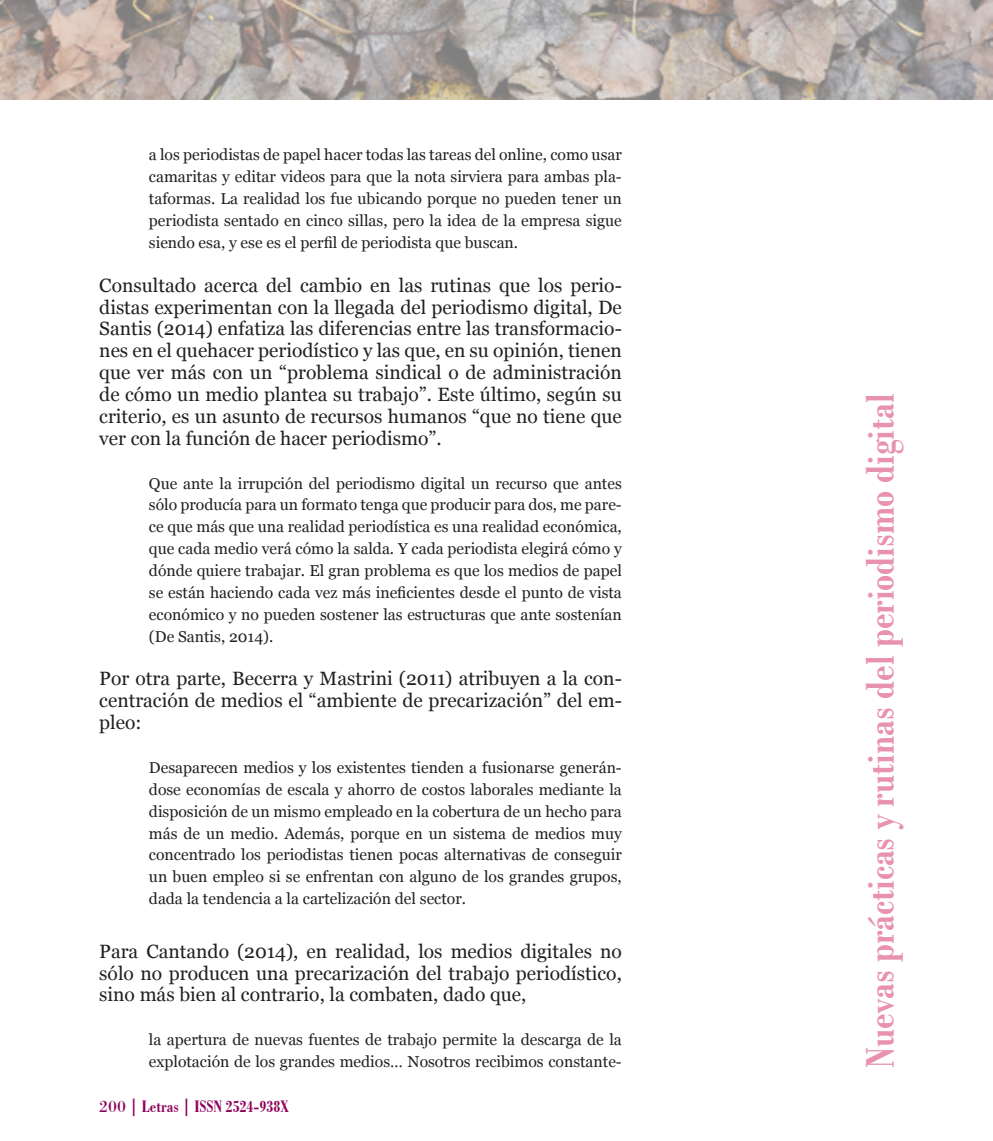
<style>
.page{position:relative;width:993px;height:1141px;background:#fff}
.page>*{position:absolute;margin:0;border:0;box-sizing:border-box;transform-origin:0 0}
.t1{font:700 condensed 42px "Bodoni BT";color:#e892ae}
.List_Paragraph{font:19.25px/21.9px "Georgia";color:#231f20;text-align:justify}
.t2{font:700 condensed 17.5px "Bodoni BT";color:#8d035d}
.t3{font:15.75px/21.9px "Georgia";color:#231f20;text-align:justify}
.s1{font-weight:400;font-stretch:normal}
</style>
<div class="page">
<img style="left:0;top:0;width:992px;height:99px">
<p class="t3" style="left:149px;top:144px;width:474px">a los periodistas de papel hacer todas las tareas del online, como usar camaritas y editar videos para que la nota sirviera para ambas pla&shy;taformas. La realidad los fue ubicando porque no pueden tener un periodista sentado en cinco sillas, pero la idea de la empresa sigue siendo esa, y ese es el perfil de periodista que buscan.</p>
<p class="List_Paragraph" style="left:99px;top:275px;width:524px">Consultado acerca del cambio en las rutinas que los perio&shy;distas experimentan con la llegada del periodismo digital, De Santis (2014) enfatiza las diferencias entre las transformacio&shy;nes en el quehacer periodístico y las que, en su opinión, tienen que ver más con un “problema sindical o de administración de cómo un medio plantea su trabajo”. Este último, según su criterio, es un asunto de recursos humanos “que no tiene que ver con la función de hacer periodismo”.</p>
<p class="t3" style="left:149px;top:473px;width:474px">Que ante la irrupción del periodismo digital un recurso que antes sólo producía para un formato tenga que producir para dos, me pare&shy;ce que más que una realidad periodística es una realidad económica, que cada medio verá cómo la salda. Y cada periodista elegirá cómo y dónde quiere trabajar. El gran problema es que los medios de papel se están haciendo cada vez más ineficientes desde el punto de vista económico y no pueden sostener las estructuras que ante sostenían (De Santis, 2014).</p>
<p class="List_Paragraph" style="left:99px;top:668px;width:524px">Por otra parte, Becerra y Mastrini (2011) atribuyen a la con&shy;centración de medios el “ambiente de precarización” del em&shy;pleo:</p>
<p class="t3" style="left:149px;top:757px;width:474px">Desaparecen medios y los existentes tienden a fusionarse generán&shy;dose economías de escala y ahorro de costos laborales mediante la disposición de un mismo empleado en la cobertura de un hecho para más de un medio. Además, porque en un sistema de medios muy concentrado los periodistas tienen pocas alternativas de conseguir un buen empleo si se enfrentan con alguno de los grandes grupos, dada la tendencia a la cartelización del sector.</p>
<p class="List_Paragraph" style="left:99px;top:940px;width:524px">Para Cantando (2014), en realidad, los medios digitales no sólo no producen una precarización del trabajo periodístico, sino más bien al contrario, la combaten, dado que,</p>
<p class="t3" style="left:149px;top:1029px;width:474px">la apertura de nuevas fuentes de trabajo permite la descarga de la explotación de los grandes medios… Nosotros recibimos constante-</p>
<p class="t2" style="left:99px;top:1096px;width:191px"><span class="s1">200</span> | Letras | ISSN 2524-938X</p>
<h1 class="t1" style="left:854px;top:1068px;width:676px;rotate:-90deg">Nuevas prácticas y rutinas del periodismo digital</h1>
</div>
